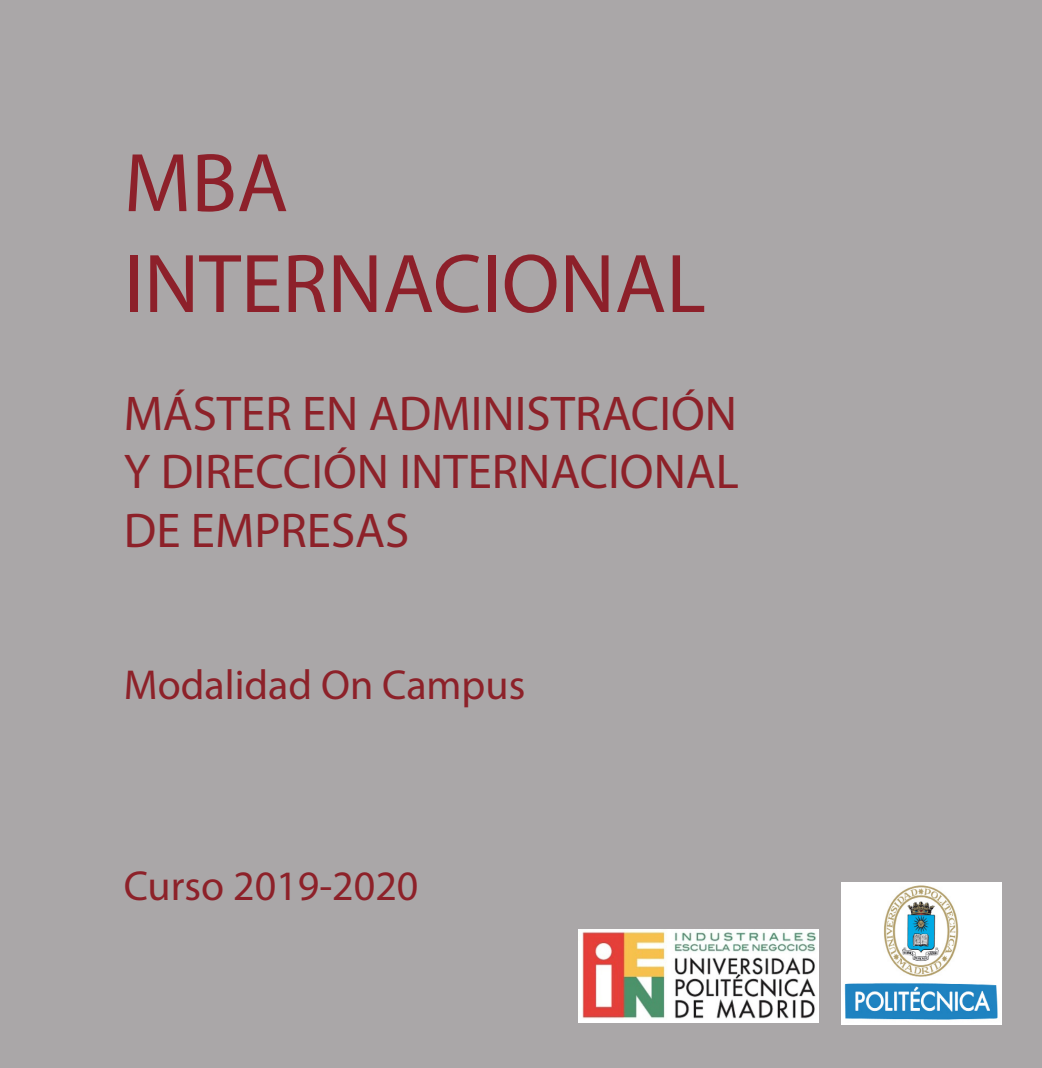
<style>
.page{position:relative;width:1042px;height:1068px;background:#aaa7a8}
.page>*{position:absolute;margin:0;border:0;box-sizing:border-box;transform-origin:0 0}
.t1{font:84px "Myriad Pro";color:#8d202a}
.t2{font:49px "Myriad Pro";color:#8d2129}
.t3{font:42px "Myriad Pro";color:#8d2129}
</style>
<div class="page">
<img style="left:579px;top:929px;width:239px;height:93px">
<img style="left:841px;top:882px;width:160px;height:142px">
<p class="t1" style="left:124px;top:131px;width:166px">MBA</p>
<p class="t1" style="left:124px;top:232px;width:584px">INTERNACIONAL</p>
<p class="t2" style="left:124px;top:383px;width:615px">MÁSTER EN ADMINISTRACIÓN</p>
<p class="t2" style="left:124px;top:442px;width:617px">Y DIRECCIÓN INTERNACIONAL</p>
<p class="t2" style="left:124px;top:500px;width:287px">DE EMPRESAS</p>
<p class="t3" style="left:124px;top:658px;width:403px">Modalidad On Campus</p>
<p class="t3" style="left:124px;top:860px;width:296px">Curso 2019-2020</p>
</div>
